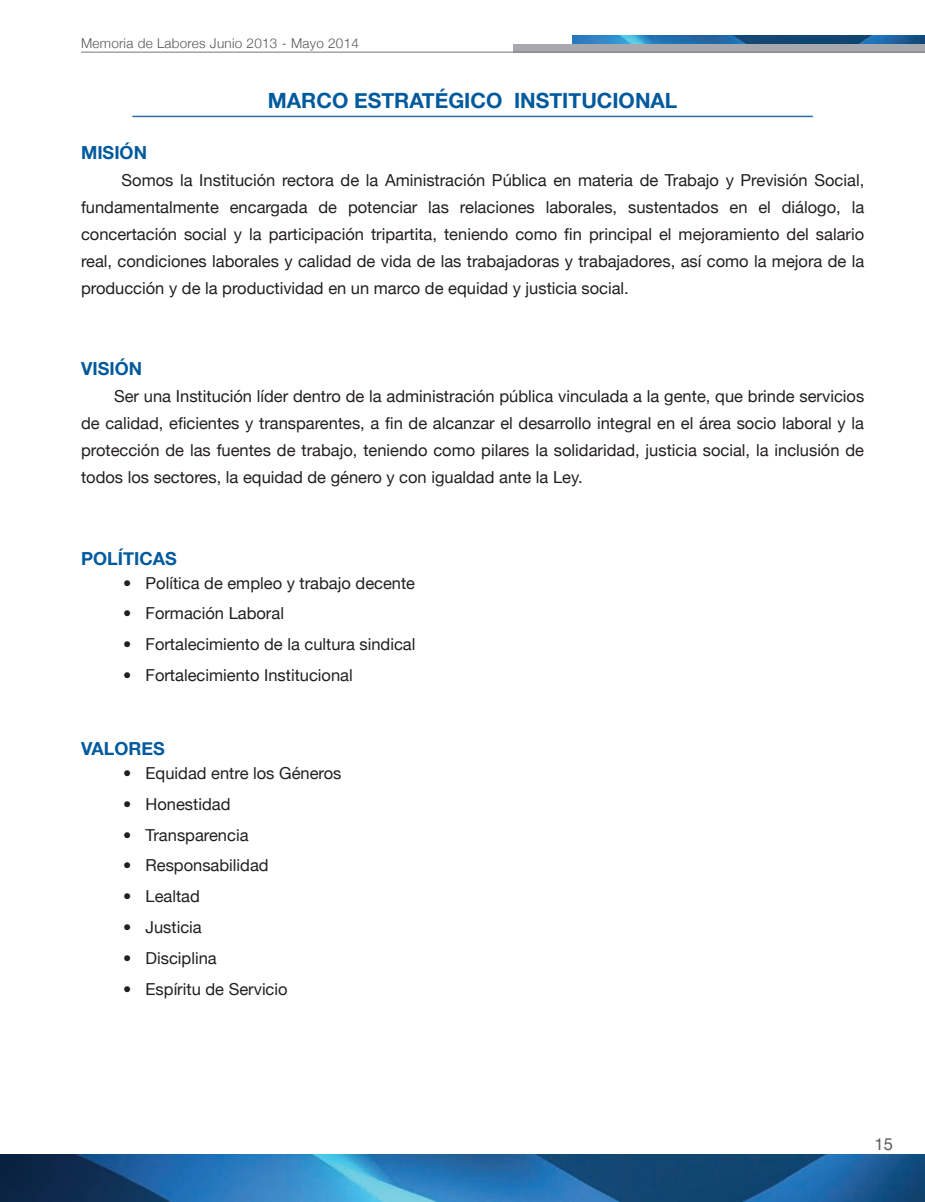
<style>
.page{position:relative;width:925px;height:1202px;background:#fff}
.page>*{position:absolute;margin:0;border:0;box-sizing:border-box;transform-origin:0 0}
.t1{font:700 21px "Helvetica Neue";color:#015a9d}
.t2{font:700 18px "Helvetica Neue";color:#015a9d}
.t3{font:16.5px/27px "Helvetica Neue";color:#231f20;text-align:justify}
.t4{font:16.5px "Helvetica Neue";color:#57585a}
.t5{font:300 13.5px "Helvetica Neue";letter-spacing:.02em;color:#57585a}
</style>
<div class="page">
<img style="left:0;top:1154px;width:925px;height:48px">
<img style="left:572px;top:35px;width:353px;height:9px">
<div style="left:513px;top:44px;width:412px;height:8px;background:#a8a9ad"></div>
<hr style="left:81px;top:52px;width:844px;height:1px;background:#76787b">
<hr style="left:132px;top:116px;width:681px;height:1px;background:#2f6caa">
<p class="t5" style="left:81px;top:35px;width:279px">Memoria de Labores Junio 2013 - Mayo 2014</p>
<p class="t1" style="left:268px;top:88px;width:411px">MARCO ESTRATÉGICO INSTITUCIONAL</p>
<p class="t2" style="left:81px;top:142px;width:67px">MISIÓN</p>
<p class="t3" style="left:81px;top:167px;width:785px;text-indent:41px">Somos la Institución rectora de la Aministración Pública en materia de Trabajo y Previsión Social, fundamentalmente encargada de potenciar las relaciones laborales, sustentados en el diálogo, la concertación social y la participación tripartita, teniendo como fin principal el mejoramiento del salario real, condiciones laborales y calidad de vida de las trabajadoras y trabajadores, así como la mejora de la producción y de la productividad en un marco de equidad y justicia social.</p>
<p class="t2" style="left:81px;top:358px;width:62px">VISIÓN</p>
<p class="t3" style="left:81px;top:383px;width:785px;text-indent:33px">Ser una Institución líder dentro de la administración pública vinculada a la gente, que brinde servicios de calidad, eficientes y transparentes, a fin de alcanzar el desarrollo integral en el área socio laboral y la protección de las fuentes de trabajo, teniendo como pilares la solidaridad, justicia social, la inclusión de todos los sectores, la equidad de género y con igualdad ante la Ley.</p>
<p class="t2" style="left:81px;top:547px;width:97px">POLÍTICAS</p>
<p class="t3" style="left:123px;top:569px;width:294px">• Política de empleo y trabajo decente</p>
<p class="t3" style="left:123px;top:599px;width:162px">• Formación Laboral</p>
<p class="t3" style="left:123px;top:630px;width:294px">• Fortalecimiento de la cultura sindical</p>
<p class="t3" style="left:123px;top:661px;width:231px">• Fortalecimiento Institucional</p>
<p class="t2" style="left:81px;top:737px;width:85px">VALORES</p>
<p class="t3" style="left:123px;top:759px;width:220px">• Equidad entre los Géneros</p>
<p class="t3" style="left:123px;top:790px;width:109px">• Honestidad</p>
<p class="t3" style="left:123px;top:821px;width:127px">• Transparencia</p>
<p class="t3" style="left:123px;top:851px;width:147px">• Responsabilidad</p>
<p class="t3" style="left:123px;top:882px;width:78px">• Lealtad</p>
<p class="t3" style="left:123px;top:913px;width:80px">• Justicia</p>
<p class="t3" style="left:123px;top:944px;width:95px">• Disciplina</p>
<p class="t3" style="left:123px;top:975px;width:166px">• Espíritu de Servicio</p>
<p class="t4" style="left:874px;top:1133px;width:20px">15</p>
</div>
